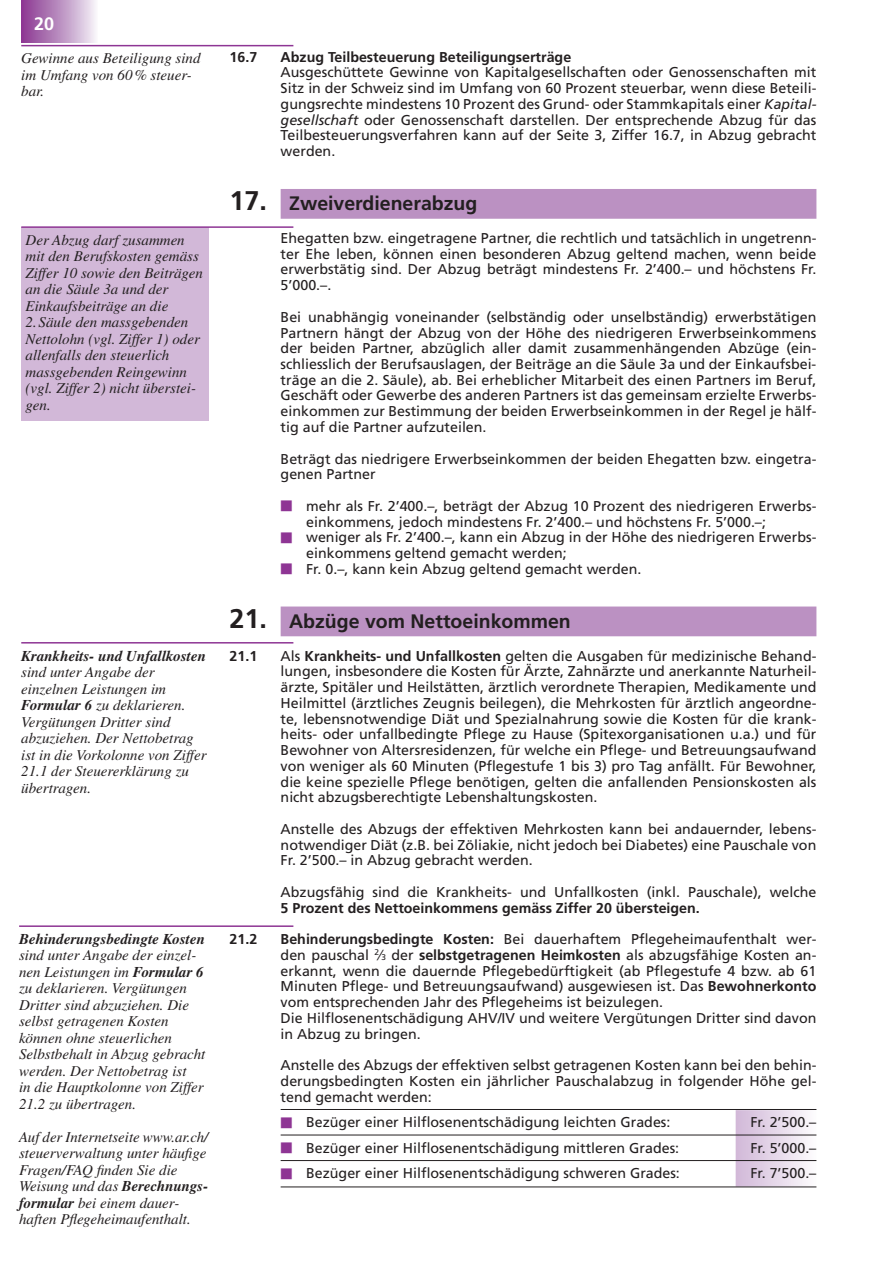
<style>
.page{position:relative;width:893px;height:1263px;background:#fff}
.page>*{position:absolute;margin:0;border:0;box-sizing:border-box;transform-origin:0 0}
.t1{font:700 19.5px "Frutiger LT Std";color:#231f20}
.t2{font:700 18px "Frutiger LT Std";color:#fff}
.t3{font:italic 15px/16.5px "Times LT Std";color:#231f20}
.t4{font:italic 700 15px "Times LT Std";color:#231f20}
.t5{font:14.25px/15.8px "Frutiger LT Std";color:#231f20;text-align:justify}
.t6{font:700 14.25px "Frutiger LT Std";color:#231f20}
.s1{font-weight:700}
.s2{font-style:italic}
.s3{font-size:27px}
.s4{font-size:8.25px}
</style>
<div class="page">
<div style="left:21px;top:0;width:77px;height:43px;background:linear-gradient(to right,#88338f,#f3f1f7)"></div>
<div style="left:281px;top:189px;width:535px;height:30px;background:#bb91c2"></div>
<div style="left:281px;top:606px;width:535px;height:30px;background:#bb91c2"></div>
<hr style="left:281px;top:1109px;width:535px;height:1px;background:#231f20">
<div style="left:736px;top:1110px;width:80px;height:76px;background:linear-gradient(to right,#cfb5d5,#f9f8fa)"></div>
<hr style="left:281px;top:1135px;width:535px;height:1px;background:#231f20">
<hr style="left:281px;top:1160px;width:535px;height:1px;background:#231f20">
<hr style="left:281px;top:1187px;width:535px;height:1px;background:#231f20">
<hr style="left:21px;top:45px;width:272px;height:1px;background:#8e3594">
<div style="left:21px;top:227px;width:187px;height:194px;background:#d2b8d8"></div>
<hr style="left:21px;top:226px;width:272px;height:2px;background:#8e3594">
<hr style="left:21px;top:642px;width:272px;height:1px;background:#8e3594">
<hr style="left:19px;top:925px;width:274px;height:2px;background:#8e3594">
<p class="t2" style="left:34px;top:13px;width:22px">20</p>
<p class="t3" style="left:21px;top:50px;width:181px">Gewinne aus Beteiligung sind im Umfang von 60% steuer&shy;bar.</p>
<p class="t3" style="left:26px;top:232px;width:179px">Der Abzug darf zusammen mit den Berufskosten gemäss<br>Ziffer 10 sowie den Beiträgen an die Säule 3a und der<br>Einkaufsbeiträge an die<br>2.Säule den massgebenden<br>Nettolohn (vgl. Ziffer 1) oder allenfalls den steuerlich massgebenden Reingewinn (vgl. Ziffer 2) nicht überstei&shy;gen.</p>
<p class="t4" style="left:21px;top:647px;width:186px">Krankheits- und Unfallkosten</p>
<p class="t3" style="left:21px;top:664px;width:187px">sind unter Angabe der einzelnen Leistungen im<br><span class="s1">Formular 6</span> zu deklarieren.<br>Vergütungen Dritter sind abzuziehen. Der Nettobetrag ist in die Vorkolonne von Ziffer<br>21.1 der Steuererklärung zu übertragen.</p>
<p class="t4" style="left:19px;top:930px;width:187px">Behinderungsbedingte Kosten</p>
<p class="t3" style="left:19px;top:947px;width:188px">sind unter Angabe der einzel&shy;nen Leistungen im <span class="s1">Formular 6 </span>zu deklarieren. Vergütungen<br>Dritter sind abzuziehen. Die selbst getragenen Kosten können ohne steuerlichen<br>Selbstbehalt in Abzug gebracht werden. Der Nettobetrag ist<br>in die Hauptkolonne von Ziffer<br>21.2 zu übertragen.</p>
<p class="t3" style="left:19px;top:1129px;width:191px">Auf der Internetseite www.ar.ch/ steuerverwaltung unter häufige<br>Fragen/FAQ finden Sie die<br>Weisung und das <span class="s1">Berechnungs&shy;formular</span> bei einem dauer&shy;haften Pflegeheimaufenthalt.</p>
<p class="t6" style="left:230px;top:48px;width:29px">16.7</p>
<p class="t6" style="left:281px;top:48px;width:292px">Abzug Teilbesteuerung Beteiligungserträge</p>
<p class="t5" style="left:281px;top:65px;width:537px">Ausgeschüttete Gewinne von Kapitalgesellschaften oder Genossenschaften mit Sitz in der Schweiz sind im Umfang von 60 Prozent steuerbar, wenn diese Beteili&shy;gungsrechte mindestens 10 Prozent des Grund- oder Stammkapitals einer <span class="s2">Kapital&shy;gesellschaft</span> oder Genossenschaft darstellen. Der entsprechende Abzug für das Teilbesteuerungsverfahren kann auf der Seite 3, Ziffer 16.7, in Abzug gebracht werden.</p>
<h1 class="t1" style="left:230px;top:192px;width:249px"><span class="s3">17.</span> Zweiverdienerabzug</h1>
<p class="t5" style="left:281px;top:230px;width:537px">Ehegatten bzw. eingetragene Partner, die rechtlich und tatsächlich in ungetrenn&shy;ter Ehe leben, können einen besonderen Abzug geltend machen, wenn beide erwerbstätig sind. Der Abzug beträgt mindestens Fr. 2’400.– und höchstens Fr.<br>5’000.–.</p>
<p class="t5" style="left:281px;top:309px;width:537px">Bei unabhängig voneinander (selbständig oder unselbständig) erwerbstätigen Partnern hängt der Abzug von der Höhe des niedrigeren Erwerbseinkommens der beiden Partner, abzüglich aller damit zusammenhängenden Abzüge (ein&shy;schliesslich der Berufsauslagen, der Beiträge an die Säule 3a und der Einkaufsbei&shy;träge an die 2. Säule), ab. Bei erheblicher Mitarbeit des einen Partners im Beruf, Geschäft oder Gewerbe des anderen Partners ist das gemeinsam erzielte Erwerbs&shy;einkommen zur Bestimmung der beiden Erwerbseinkommen in der Regel je hälf&shy;tig auf die Partner aufzuteilen.</p>
<p class="t5" style="left:281px;top:451px;width:537px">Beträgt das niedrigere Erwerbseinkommen der beiden Ehegatten bzw. eingetra&shy;genen Partner</p>
<p class="t5" style="left:306px;top:498px;width:512px;text-align:left">mehr als Fr. 2’400.–, beträgt der Abzug 10 Prozent des niedrigeren Erwerbs&shy;einkommens, jedoch mindestens Fr. 2’400.– und höchstens Fr. 5’000.–; weniger als Fr. 2’400.–, kann ein Abzug in der Höhe des niedrigeren Erwerbs&shy;einkommens geltend gemacht werden;<br>Fr. 0.–, kann kein Abzug geltend gemacht werden.</p>
<h1 class="t1" style="left:230px;top:609px;width:343px"><span class="s3">21.</span> Abzüge vom Nettoeinkommen</h1>
<p class="t6" style="left:230px;top:647px;width:29px">21.1</p>
<p class="t5" style="left:281px;top:648px;width:537px">Als <span class="s1">Krankheits- und Unfallkosten</span> gelten die Ausgaben für medizinische Behand&shy;lungen, insbesondere die Kosten für Ärzte, Zahnärzte und anerkannte Naturheil&shy;ärzte, Spitäler und Heilstätten, ärztlich verordnete Therapien, Medikamente und Heilmittel (ärztliches Zeugnis beilegen), die Mehrkosten für ärztlich angeordne&shy;te, lebensnotwendige Diät und Spezialnahrung sowie die Kosten für die krank&shy;heits- oder unfallbedingte Pflege zu Hause (Spitexorganisationen u.a.) und für Bewohner von Altersresidenzen, für welche ein Pflege- und Betreuungsaufwand von weniger als 60 Minuten (Pflegestufe 1 bis 3) pro Tag anfällt. Für Bewohner, die keine spezielle Pflege benötigen, gelten die anfallenden Pensionskosten als nicht abzugsberechtigte Lebenshaltungskosten.</p>
<p class="t5" style="left:281px;top:821px;width:537px">Anstelle des Abzugs der effektiven Mehrkosten kann bei andauernder, lebens&shy;notwendiger Diät (z.B. bei Zöliakie, nicht jedoch bei Diabetes) eine Pauschale von Fr. 2’500.– in Abzug gebracht werden.</p>
<p class="t5" style="left:281px;top:884px;width:537px">Abzugsfähig sind die Krankheits- und Unfallkosten (inkl. Pauschale), welche</p>
<p class="t6" style="left:281px;top:899px;width:421px">5 Prozent des Nettoeinkommens gemäss Ziffer 20 übersteigen.</p>
<p class="t6" style="left:230px;top:931px;width:29px">21.2</p>
<p class="t5" style="left:281px;top:931px;width:537px;text-align:left"><span class="s1">Behinderungsbedingte Kosten:</span> Bei dauerhaftem Pflegeheimaufenthalt wer&shy;den pauschal <sup>2</sup>⁄<span class="s4">3</span> der <span class="s1">selbstgetragenen Heimkosten</span> als abzugsfähige Kosten an&shy;erkannt, wenn die dauernde Pflegebedürftigkeit (ab Pflegestufe 4 bzw. ab 61<br>Minuten Pflege- und Betreuungsaufwand) ausgewiesen ist. Das <span class="s1">Bewohnerkonto </span>vom entsprechenden Jahr des Pflegeheims ist beizulegen.<br>Die Hilflosenentschädigung AHV/IV und weitere Vergütungen Dritter sind davon in Abzug zu bringen.</p>
<p class="t5" style="left:281px;top:1057px;width:537px">Anstelle des Abzugs der effektiven selbst getragenen Kosten kann bei den behin&shy;derungsbedingten Kosten ein jährlicher Pauschalabzug in folgender Höhe gel&shy;tend gemacht werden:</p>
<p class="t5" style="left:306px;top:1114px;width:366px">Bezüger einer Hilflosenentschädigung leichten Grades:</p>
<p class="t5" style="left:750px;top:1114px;width:68px">Fr. 2’500.–</p>
<p class="t5" style="left:306px;top:1140px;width:374px">Bezüger einer Hilflosenentschädigung mittleren Grades:</p>
<p class="t5" style="left:750px;top:1140px;width:68px">Fr. 5’000.–</p>
<p class="t5" style="left:306px;top:1165px;width:375px">Bezüger einer Hilflosenentschädigung schweren Grades:</p>
<p class="t5" style="left:750px;top:1165px;width:68px">Fr. 7’500.–</p>
</div>
